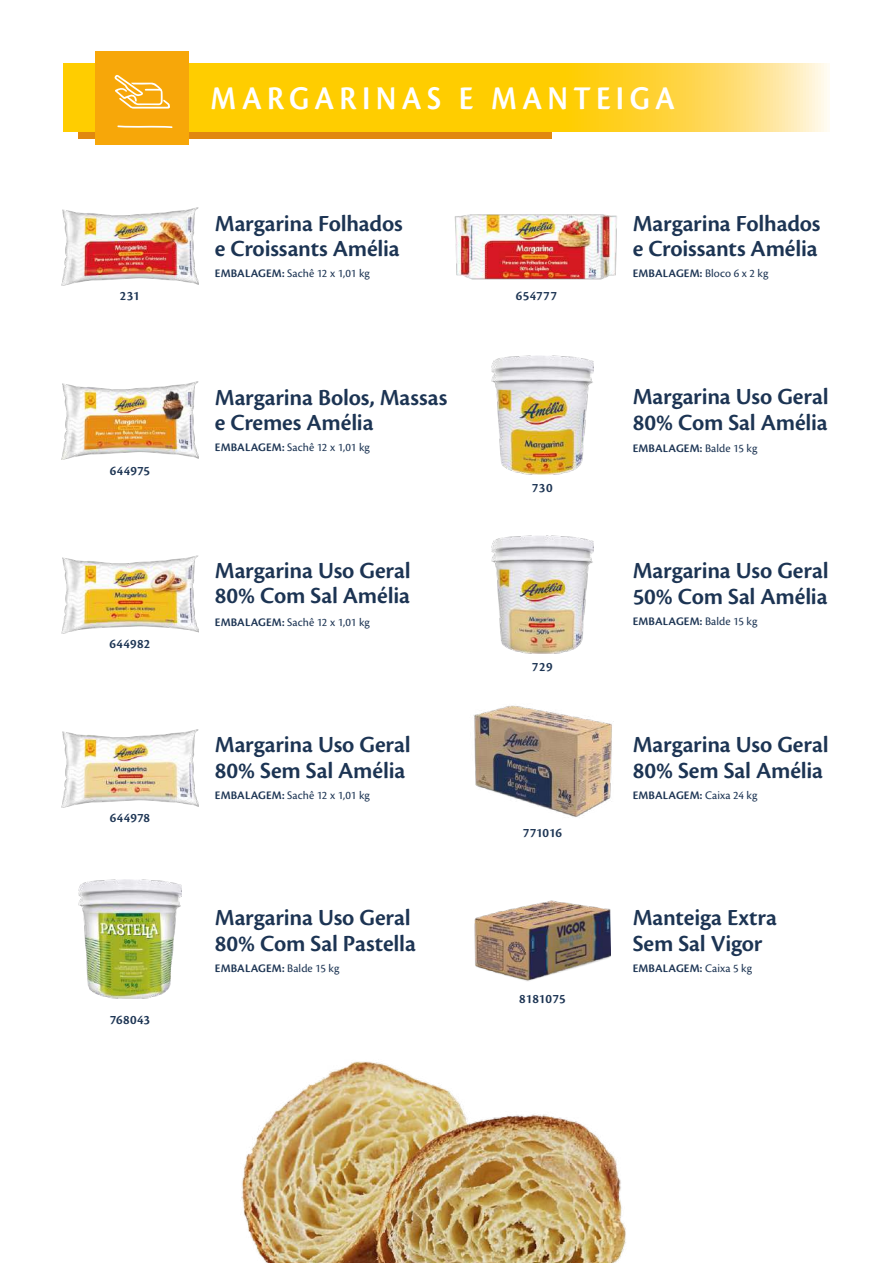
<style>
.page{position:relative;width:893px;height:1263px;background:#fff}
.page>*{position:absolute;margin:0;border:0;box-sizing:border-box;transform-origin:0 0}
.t1{font:600 34.5px "Cronos Pro";letter-spacing:.175em;color:#fff;scale:.9 1}
.t2{font:600 24px/25.5px "Cronos Pro";letter-spacing:-.005em;color:#1c3453}
.t3{font:600 13.5px "Cronos Pro";letter-spacing:.015em;color:#1c3453}
.t4{font:600 12px "Cronos Pro";letter-spacing:.01em;color:#1c3453}
.t5{font:12px "Cronos Pro";letter-spacing:.005em;color:#1c3453}
.s1{font-weight:600}
.s2{font-weight:400}
</style>
<div class="page">
<img style="left:241px;top:1061px;width:385px;height:202px">
<div style="left:79px;top:112px;width:473px;height:27px;background:#e1880f"></div>
<svg style="left:64px;top:64px;width:765px;height:67px;background:#fed225"></svg>
<div style="left:96px;top:51px;width:93px;height:93px;background:#f7a709"></div>
<svg style="left:117px;top:125px;width:56px;height:3px"></svg>
<svg style="left:114px;top:75px;width:56px;height:34px"></svg>
<img style="left:473px;top:705px;width:141px;height:112px">
<img style="left:475px;top:901px;width:135px;height:80px">
<img style="left:62px;top:208px;width:136px;height:77px">
<img style="left:62px;top:382px;width:136px;height:78px">
<img style="left:62px;top:556px;width:136px;height:77px">
<img style="left:62px;top:729px;width:136px;height:78px">
<img style="left:454px;top:214px;width:163px;height:66px">
<img style="left:491px;top:356px;width:103px;height:118px">
<img style="left:491px;top:535px;width:103px;height:119px">
<img style="left:79px;top:879px;width:102px;height:119px">
<p class="t3" style="left:120px;top:288px;width:21px">231</p>
<p class="t3" style="left:110px;top:463px;width:42px">644975</p>
<p class="t3" style="left:110px;top:636px;width:42px">644982</p>
<p class="t3" style="left:110px;top:809px;width:42px">644978</p>
<p class="t3" style="left:110px;top:1011px;width:42px">768043</p>
<h1 class="t1" style="left:211px;top:78px;width:517px">MARGARINAS E MANTEIGA</h1>
<p class="t2" style="left:215px;top:211px;width:189px">Margarina Folhados e Croissants Amélia</p>
<p class="t5" style="left:215px;top:267px;width:156px"><span class="s1">EMBALAGEM:</span> Sachê 12 x 1,01 kg</p>
<p class="t2" style="left:215px;top:385px;width:234px">Margarina Bolos, Massas e Cremes Amélia</p>
<p class="t5" style="left:215px;top:441px;width:156px"><span class="s1">EMBALAGEM:</span> Sachê 12 x 1,01 kg</p>
<p class="t2" style="left:215px;top:558px;width:197px">Margarina Uso Geral<br>80% Com Sal Amélia</p>
<p class="t5" style="left:215px;top:615px;width:157px"><span class="s1">EMBALAGEM:</span> Sachê 12 x 1,01 kg</p>
<p class="t2" style="left:215px;top:732px;width:197px">Margarina Uso Geral<br>80% Sem Sal Amélia</p>
<p class="t5" style="left:215px;top:788px;width:156px"><span class="s1">EMBALAGEM:</span> Sachê 12 x 1,01 kg</p>
<p class="t2" style="left:215px;top:905px;width:202px">Margarina Uso Geral<br>80% Com Sal Pastella</p>
<p class="t4" style="left:215px;top:961px;width:126px">EMBALAGEM: <span class="s2">Balde 15 kg</span></p>
<p class="t3" style="left:516px;top:288px;width:43px">654777</p>
<p class="t3" style="left:532px;top:480px;width:22px">730</p>
<p class="t3" style="left:532px;top:658px;width:22px">729</p>
<p class="t3" style="left:523px;top:825px;width:41px">771016</p>
<p class="t3" style="left:519px;top:990px;width:48px">8181075</p>
<p class="t2" style="left:633px;top:211px;width:189px">Margarina Folhados e Croissants Amélia</p>
<p class="t4" style="left:633px;top:267px;width:137px">EMBALAGEM: <span class="s2">Bloco 6 x 2 kg</span></p>
<p class="t2" style="left:633px;top:384px;width:197px">Margarina Uso Geral<br>80% Com Sal Amélia</p>
<p class="t4" style="left:633px;top:441px;width:126px">EMBALAGEM: <span class="s2">Balde 15 kg</span></p>
<p class="t2" style="left:633px;top:558px;width:197px">Margarina Uso Geral<br>50% Com Sal Amélia</p>
<p class="t4" style="left:633px;top:614px;width:126px">EMBALAGEM: <span class="s2">Balde 15 kg</span></p>
<p class="t2" style="left:633px;top:732px;width:197px">Margarina Uso Geral<br>80% Sem Sal Amélia</p>
<p class="t4" style="left:633px;top:788px;width:126px">EMBALAGEM: <span class="s2">Caixa 24 kg</span></p>
<p class="t2" style="left:633px;top:905px;width:146px">Manteiga Extra<br>Sem Sal Vigor</p>
<p class="t4" style="left:633px;top:961px;width:121px">EMBALAGEM: <span class="s2">Caixa 5 kg</span></p>
</div>
